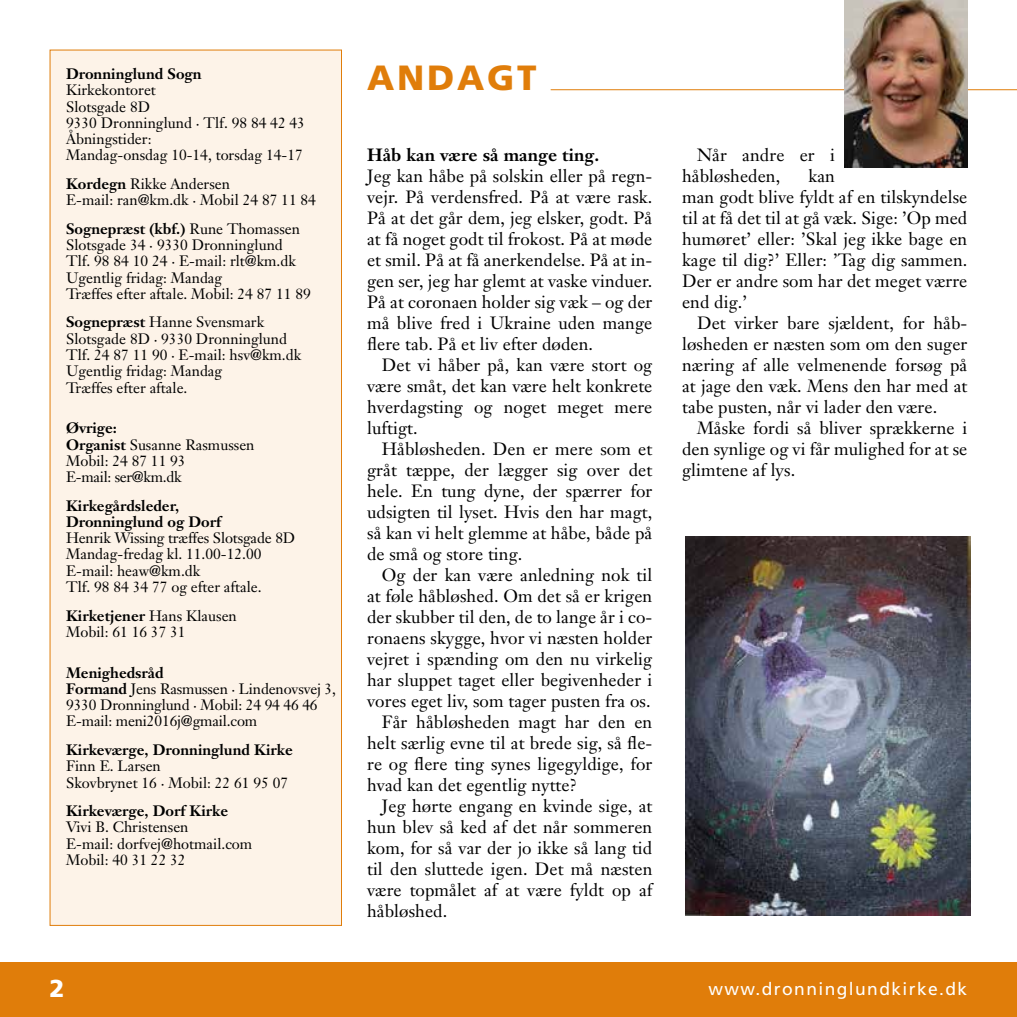
<style>
.page{position:relative;width:1017px;height:1017px;background:#fff}
.page>*{position:absolute;margin:0;border:0;box-sizing:border-box;transform-origin:0 0}
.t1{font:900 35px "Frutiger";letter-spacing:.08em;color:#e07d0a}
.t2{font:900 24.5px "Frutiger";color:#fff}
.t3{font:17.5px/21px "Janson Text";letter-spacing:.005em;color:#000;text-align:justify}
.t4{font:17.5px "Frutiger";letter-spacing:.08em;color:#fff}
.t5{font:700 17.5px "Janson Text";letter-spacing:.005em;color:#000}
.t6{font:14.88px/16.3px "Janson Text";color:#000}
.t7{font:700 14.88px/16.3px "Janson Text";color:#000}
.s1{font-weight:700}
</style>
<div class="page">
<div style="left:0;top:962px;width:1017px;height:55px;background:#e07d0a"></div>
<div style="left:50px;top:50px;width:292px;height:876px;background:#fdf3e8;border:1px solid #e07d0a"></div>
<hr style="left:551px;top:89px;width:466px;height:1px;background:#e07d0a">
<img style="left:845px;top:0;width:122px;height:168px">
<img style="left:685px;top:536px;width:285px;height:379px">
<p class="t7" style="left:66px;top:66px;width:137px">Dronninglund Sogn</p>
<p class="t6" style="left:66px;top:82px;width:240px">Kirkekontoret<br>Slotsgade 8D<br>9330 Dronninglund · Tlf. 98 84 42 43<br>Åbningstider:<br>Mandag-onsdag 10-14, torsdag 14-17</p>
<p class="t6" style="left:66px;top:176px;width:251px"><span class="s1">Kordegn</span> Rikke Andersen<br>E-mail: ran@km.dk · Mobil 24 87 11 84</p>
<p class="t6" style="left:66px;top:220px;width:246px"><span class="s1">Sognepræst (kbf.)</span> Rune Thomassen Slotsgade 34 · 9330 Dronninglund Tlf. 98 84 10 24 · E-mail: rlt@km.dk Ugentlig fridag: Mandag<br>Træffes efter aftale. Mobil: 24 87 11 89</p>
<p class="t6" style="left:66px;top:314px;width:237px"><span class="s1">Sognepræst</span> Hanne Svensmark<br>Slotsgade 8D · 9330 Dronninglund<br>Tlf. 24 87 11 90 · E-mail: hsv@km.dk<br>Ugentlig fridag: Mandag<br>Træffes efter aftale.</p>
<p class="t6" style="left:66px;top:420px;width:190px"><span class="s1">Øvrige:<br>Organist</span> Susanne Rasmussen<br>Mobil: 24 87 11 93<br>E-mail: ser@km.dk</p>
<p class="t7" style="left:66px;top:497px;width:156px">Kirkegårdsleder,<br>Dronninglund og Dorf</p>
<p class="t6" style="left:66px;top:530px;width:231px">Henrik Wissing træffes Slotsgade 8D<br>Mandag-fredag kl. 11.00-12.00<br>E-mail: heaw@km.dk<br>Tlf. 98 84 34 77 og efter aftale.</p>
<p class="t6" style="left:66px;top:607px;width:172px"><span class="s1">Kirketjener</span> Hans Klausen<br>Mobil: 61 16 37 31</p>
<p class="t6" style="left:66px;top:664px;width:271px"><span class="s1">Menighedsråd<br>Formand</span> Jens Rasmussen · Lindenovsvej 3,<br>9330 Dronninglund · Mobil: 24 94 46 46<br>E-mail: meni2016j@gmail.com</p>
<p class="t7" style="left:66px;top:741px;width:228px">Kirkeværge, Dronninglund Kirke</p>
<p class="t6" style="left:66px;top:758px;width:224px">Finn E. Larsen<br>Skovbrynet 16 · Mobil: 22 61 95 07</p>
<p class="t7" style="left:66px;top:803px;width:164px">Kirkeværge, Dorf Kirke</p>
<p class="t6" style="left:66px;top:819px;width:188px">Vivi B. Christensen<br>E-mail: dorfvej@hotmail.com<br>Mobil: 40 31 22 32</p>
<h1 class="t1" style="left:367px;top:56px;width:171px">ANDAGT</h1>
<p class="t5" style="left:367px;top:143px;width:234px">Håb kan være så mange ting.</p>
<p class="t3" style="left:367px;top:165px;width:287px">Jeg kan håbe på solskin eller på regn&shy;vejr. På verdensfred. På at være rask.<br>På at det går dem, jeg elsker, godt. På at få noget godt til frokost. På at møde et smil. På at få anerkendelse. På at in&shy;gen ser, jeg har glemt at vaske vinduer.<br>På at coronaen holder sig væk – og der må blive fred i Ukraine uden mange flere tab. På et liv efter døden.</p>
<p class="t3" style="left:367px;top:354px;width:287px;text-indent:15px">Det vi håber på, kan være stort og være småt, det kan være helt konkrete hverdagsting og noget meget mere luftigt.</p>
<p class="t3" style="left:367px;top:438px;width:287px;text-indent:15px">Håbløsheden. Den er mere som et gråt tæppe, der lægger sig over det hele. En tung dyne, der spærrer for udsigten til lyset. Hvis den har magt, så kan vi helt glemme at håbe, både på de små og store ting.</p>
<p class="t3" style="left:382px;top:564px;width:272px">Og der kan være anledning nok til</p>
<p class="t3" style="left:367px;top:585px;width:287px">at føle håbløshed. Om det så er krigen</p>
<p class="t3" style="left:367px;top:606px;width:287px">der skubber til den, de to lange år i co-</p>
<p class="t3" style="left:367px;top:627px;width:287px">ronaens skygge, hvor vi næsten holder</p>
<p class="t3" style="left:367px;top:648px;width:287px">vejret i spænding om den nu virkelig</p>
<p class="t3" style="left:367px;top:669px;width:287px">har sluppet taget eller begivenheder i</p>
<p class="t3" style="left:367px;top:690px;width:285px">vores eget liv, som tager pusten fra os.</p>
<p class="t3" style="left:382px;top:711px;width:272px">Får håbløsheden magt har den en</p>
<p class="t3" style="left:367px;top:732px;width:287px">helt særlig evne til at brede sig, så fle-</p>
<p class="t3" style="left:367px;top:753px;width:287px">re og flere ting synes ligegyldige, for</p>
<p class="t3" style="left:367px;top:774px;width:212px">hvad kan det egentlig nytte?</p>
<p class="t3" style="left:382px;top:795px;width:272px">Jeg hørte engang en kvinde sige, at</p>
<p class="t3" style="left:367px;top:816px;width:287px">hun blev så ked af det når sommeren</p>
<p class="t3" style="left:367px;top:837px;width:287px">kom, for så var der jo ikke så lang tid</p>
<p class="t3" style="left:367px;top:858px;width:287px">til den sluttede igen. Det må næsten</p>
<p class="t3" style="left:367px;top:879px;width:287px">være topmålet af at være fyldt op af</p>
<p class="t3" style="left:367px;top:900px;width:82px">håbløshed.</p>
<p class="t3" style="left:682px;top:144px;width:154px;text-indent:15px">Når andre er i håbløsheden,</p>
<p class="t3" style="left:682px;top:165px;width:287px;text-align:left;text-indent:126px">kan<br>man godt blive fyldt af en tilskyndelse til at få det til at gå væk. Sige: ’Op med humøret’ eller: ’Skal jeg ikke bage en kage til dig?’ Eller: ’Tag dig sammen.<br>Der er andre som har det meget værre end dig.’</p>
<p class="t3" style="left:682px;top:312px;width:287px;text-indent:15px">Det virker bare sjældent, for håb&shy;løsheden er næsten som om den suger næring af alle velmenende forsøg på at jage den væk. Mens den har med at tabe pusten, når vi lader den være.</p>
<p class="t3" style="left:682px;top:417px;width:287px;text-indent:15px">Måske fordi så bliver sprækkerne i den synlige og vi får mulighed for at se glimtene af lys.</p>
<h2 class="t2" style="left:50px;top:974px;width:16px">2</h2>
<p class="t4" style="left:709px;top:978px;width:260px">www.dronninglundkirke.dk</p>
</div>
